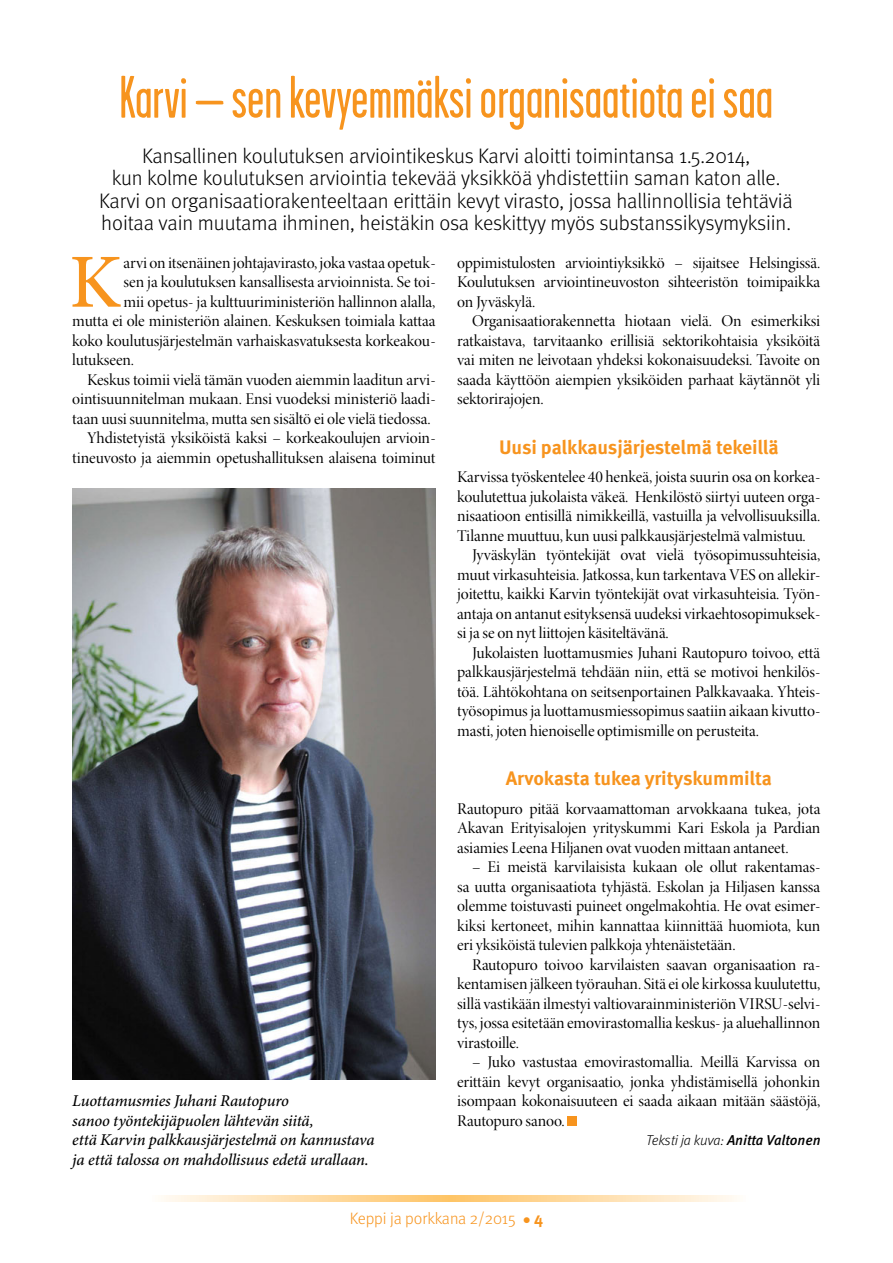
<style>
.page{position:relative;width:893px;height:1263px;background:#fff}
.page>*{position:absolute;margin:0;border:0;box-sizing:border-box;transform-origin:0 0}
.leipis_10_12_ANF3{font:500 76.5px "Minion Pro";color:#f7941e}
.ots_1{font:60px "Garage Gothic";letter-spacing:-.005em;color:#f7941e}
.ingr_14_15{font:300 21px/22.5px "Meta OT";letter-spacing:-.005em;color:#000;text-align:center}
.väliots_1{font:700 19.5px "Meta OT";letter-spacing:-.01em;color:#f7941e}
.leipis_11_13{font:16.5px/19.5px "Minion Pro Disp";letter-spacing:-.005em;color:#000;text-align:justify}
.leipis_10_12_EI_SIS{font:16.5px/19.5px "Minion Pro Disp";letter-spacing:-.005em;color:#000;text-align:justify}
.leipis_10_12_ANF3-2{font:16.5px "Minion Pro Disp";letter-spacing:-.005em;color:#000}
.kuvat_10_12_EI_SIS{font:italic 500 16.5px/19.5px "Minion Pro";letter-spacing:-.015em;color:#000}
.t1{font:300 16.5px "Meta OT";letter-spacing:-.005em;color:#f7941e}
.leipis_11_13-2{font:italic 500 14.25px "Meta OT";letter-spacing:-.005em;color:#000}
.s1{font-weight:300}
.s2{font-weight:700}
</style>
<div class="page">
<svg style="left:161px;top:1196px;width:576px;height:5px;background:#fedeab"></svg>
<div style="left:568px;top:1116px;width:9px;height:10px;background:#f7941e"></div>
<img style="left:72px;top:488px;width:364px;height:591px">
<p class="ots_1" style="left:119px;top:66px;width:655px">Karvi – sen kevyemmäksi organisaatiota ei saa</p>
<p class="ingr_14_15" style="left:99px;top:144px;width:695px">Kansallinen koulutuksen arviointikeskus Karvi aloitti toimintansa 1.5.2014,<br>kun kolme koulutuksen arviointia tekevää yksikköä yhdistettiin saman katon alle.<br>Karvi on organisaatiorakenteeltaan erittäin kevyt virasto, jossa hallinnollisia tehtäviä hoitaa vain muutama ihminen, heistäkin osa keskittyy myös substanssikysymyksiin.</p>
<p class="leipis_10_12_ANF3" style="left:69px;top:236px;width:53px">K</p>
<p class="leipis_10_12_ANF3-2" style="left:124px;top:253px;width:314px">arvi on itsenäinen johtajavirasto, joka vastaa opetuk-</p>
<p class="leipis_10_12_ANF3-2" style="left:124px;top:272px;width:314px">sen ja koulutuksen kansallisesta arvioinnista. Se toi-</p>
<p class="leipis_10_12_ANF3-2" style="left:124px;top:292px;width:313px">mii opetus- ja kulttuuriministeriön hallinnon alalla,</p>
<p class="leipis_10_12_ANF3-2" style="left:72px;top:311px;width:365px">mutta ei ole ministeriön alainen. Keskuksen toimiala kattaa</p>
<p class="leipis_10_12_ANF3-2" style="left:72px;top:331px;width:365px">koko koulutusjärjestelmän varhaiskasvatuksesta korkeakou-</p>
<p class="leipis_10_12_ANF3-2" style="left:72px;top:350px;width:63px">lutukseen.</p>
<p class="leipis_11_13" style="left:72px;top:370px;width:365px;text-indent:15px">Keskus toimii vielä tämän vuoden aiemmin laaditun arvi&shy;ointisuunnitelman mukaan. Ensi vuodeksi ministeriö laadi&shy;taan uusi suunnitelma, mutta sen sisältö ei ole vielä tiedossa.</p>
<p class="leipis_11_13" style="left:72px;top:429px;width:365px;text-align:right">Yhdistetyistä yksiköistä kaksi – korkeakoulujen arvioin&shy;tineuvosto ja aiemmin opetushallituksen alaisena toiminut</p>
<p class="kuvat_10_12_EI_SIS" style="left:72px;top:1092px;width:304px">Luottamusmies Juhani Rautopuro<br>sanoo työntekijäpuolen lähtevän siitä,<br>että Karvin palkkausjärjestelmä on kannustava ja että talossa on mahdollisuus edetä urallaan.</p>
<p class="leipis_11_13" style="left:457px;top:253px;width:365px">oppimistulosten arviointiyksikkö – sijaitsee Helsingissä.<br>Koulutuksen arviointineuvoston sihteeristön toimipaikka on Jyväskylä.</p>
<p class="leipis_11_13" style="left:457px;top:312px;width:365px;text-indent:15px">Organisaatiorakennetta hiotaan vielä. On esimerkiksi ratkaistava, tarvitaanko erillisiä sektorikohtaisia yksiköitä vai miten ne leivotaan yhdeksi kokonaisuudeksi. Tavoite on saada käyttöön aiempien yksiköiden parhaat käytännöt yli sektorirajojen.</p>
<p class="väliots_1" style="left:499px;top:435px;width:281px">Uusi palkkausjärjestelmä tekeillä</p>
<p class="leipis_10_12_EI_SIS" style="left:457px;top:468px;width:365px">Karvissa työskentelee 40 henkeä, joista suurin osa on korkea&shy;koulutettua jukolaista väkeä. Henkilöstö siirtyi uuteen orga&shy;nisaatioon entisillä nimikkeillä, vastuilla ja velvollisuuksilla.<br>Tilanne muuttuu, kun uusi palkkausjärjestelmä valmistuu.</p>
<p class="leipis_11_13" style="left:457px;top:546px;width:365px;text-indent:15px">Jyväskylän työntekijät ovat vielä työsopimussuhteisia, muut virkasuhteisia. Jatkossa, kun tarkentava VES on allekir&shy;joitettu, kaikki Karvin työntekijät ovat virkasuhteisia. Työn&shy;antaja on antanut esityksensä uudeksi virkaehtosopimuksek&shy;si ja se on nyt liittojen käsiteltävänä.</p>
<p class="leipis_11_13" style="left:457px;top:643px;width:365px;text-indent:15px">Jukolaisten luottamusmies Juhani Rautopuro toivoo, että palkkausjärjestelmä tehdään niin, että se motivoi henkilös&shy;töä. Lähtökohtana on seitsenportainen Palkkavaaka. Yhteis&shy;työsopimus ja luottamusmiessopimus saatiin aikaan kivutto&shy;masti, joten hienoiselle optimismille on perusteita.</p>
<p class="väliots_1" style="left:506px;top:766px;width:268px">Arvokasta tukea yrityskummilta</p>
<p class="leipis_10_12_EI_SIS" style="left:457px;top:799px;width:365px">Rautopuro pitää korvaamattoman arvokkaana tukea, jota Akavan Erityisalojen yrityskummi Kari Eskola ja Pardian asiamies Leena Hiljanen ovat vuoden mittaan antaneet.</p>
<p class="leipis_11_13" style="left:457px;top:858px;width:365px;text-indent:15px">– Ei meistä karvilaisista kukaan ole ollut rakentamas&shy;sa uutta organisaatiota tyhjästä. Eskolan ja Hiljasen kanssa olemme toistuvasti puineet ongelmakohtia. He ovat esimer&shy;kiksi kertoneet, mihin kannattaa kiinnittää huomiota, kun eri yksiköistä tulevien palkkoja yhtenäistetään.</p>
<p class="leipis_11_13" style="left:457px;top:955px;width:365px;text-indent:15px">Rautopuro toivoo karvilaisten saavan organisaation ra&shy;kentamisen jälkeen työrauhan. Sitä ei ole kirkossa kuulutettu, sillä vastikään ilmestyi valtiovarainministeriön VIRSU-selvi&shy;tys, jossa esitetään emovirastomallia keskus- ja aluehallinnon virastoille.</p>
<p class="leipis_11_13" style="left:457px;top:1053px;width:365px;text-indent:15px">– Juko vastustaa emovirastomallia. Meillä Karvissa on erittäin kevyt organisaatio, jonka yhdistämisellä johonkin isompaan kokonaisuuteen ei saada aikaan mitään säästöjä, Rautopuro sanoo.</p>
<p class="leipis_11_13-2" style="left:646px;top:1131px;width:176px"><span class="s1">Teksti ja kuva:</span> Anitta Valtonen</p>
<p class="t1" style="left:350px;top:1209px;width:195px">Keppi ja porkkana 2/2015 <span class="s2">• 4</span></p>
</div>
